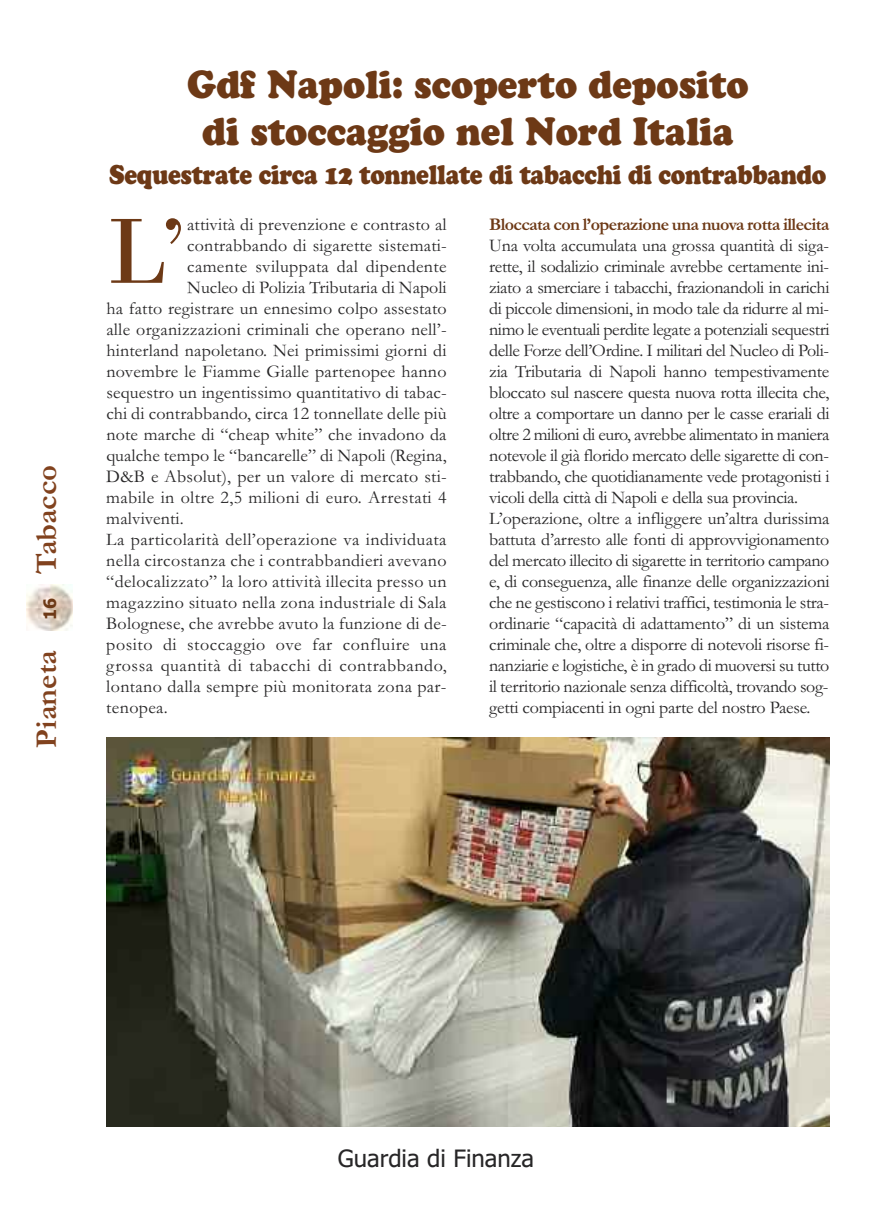
<style>
.page{position:relative;width:872px;height:1212px;background:#fff}
.page>*{position:absolute;margin:0;border:0;box-sizing:border-box;transform-origin:0 0}
.t1{font:97.5px "Bodoni";color:#6d3916;scale:.95 1}
.t2{font:39px/46.8px "Cooper Black Std";color:#6d3916;text-align:center;scale:.9 1}
.t3{font:700 30.6px "Garamond";color:#81421e}
.t4{font:27px "Cooper Black Std";letter-spacing:-.015em;color:#6d3916;scale:.85 1}
.t5{font:24px "Tahoma";color:#272627}
.t6{font:18px/21px "Garamond";letter-spacing:-.01em;color:#272627}
.t7{font:18px "Garamond";letter-spacing:.02em;color:#272627}
.t8{font:18px "Garamond";letter-spacing:.01em;color:#272627}
.t9{font:18px "Garamond";letter-spacing:.015em;color:#272627}
.t10{font:18px "Garamond";letter-spacing:.03em;color:#272627}
.t11{font:700 18px "Garamond";letter-spacing:-.035em;color:#6d3916}
.t12{font:18px "Garamond";letter-spacing:.025em;color:#272627}
.t13{font:700 17.25px "Tahoma";color:#6d3916}
</style>
<div class="page">
<img style="left:27px;top:585px;width:46px;height:46px">
<img style="left:106px;top:737px;width:723px;height:390px">
<h3 class="t3" style="left:28px;top:574px;width:110px;rotate:-90deg">Tabacco</h3>
<p class="t13" style="left:40px;top:620px;width:24px;rotate:-90deg">16</p>
<h3 class="t3" style="left:28px;top:747px;width:99px;rotate:-90deg">Pianeta</h3>
<h2 class="t2" style="left:187px;top:65px;width:625px">Gdf Napoli: scoperto deposito di stoccaggio nel Nord Italia</h2>
<h3 class="t4" style="left:109px;top:165px;width:845px">Sequestrate circa 12 tonnellate di tabacchi di contrabbando</h3>
<h1 class="t1" style="left:107px;top:192px;width:85px">L’</h1>
<p class="t8" style="left:187px;top:213px;width:261px">attività di prevenzione e contrasto al</p>
<p class="t9" style="left:187px;top:234px;width:261px">contrabbando di sigarette sistemati-</p>
<p class="t7" style="left:187px;top:255px;width:261px">camente sviluppata dal dipendente</p>
<p class="t6" style="left:187px;top:276px;width:261px">Nucleo di Polizia Tributaria di Napoli</p>
<p class="t8" style="left:106px;top:297px;width:342px">ha fatto registrare un ennesimo colpo assestato</p>
<p class="t9" style="left:106px;top:318px;width:342px">alle organizzazioni criminali che operano nell’-</p>
<p class="t8" style="left:106px;top:339px;width:342px">hinterland napoletano. Nei primissimi giorni di</p>
<p class="t9" style="left:106px;top:360px;width:342px">novembre le Fiamme Gialle partenopee hanno</p>
<p class="t8" style="left:106px;top:381px;width:342px">sequestro un ingentissimo quantitativo di tabac-</p>
<p class="t6" style="left:106px;top:402px;width:342px">chi di contrabbando, circa 12 tonnellate delle più</p>
<p class="t8" style="left:106px;top:423px;width:342px">note marche di “cheap white” che invadono da</p>
<p class="t6" style="left:106px;top:444px;width:342px">qualche tempo le “bancarelle” di Napoli (Regina,</p>
<p class="t9" style="left:106px;top:465px;width:342px">D&amp;B e Absolut), per un valore di mercato sti-</p>
<p class="t7" style="left:106px;top:486px;width:342px">mabile in oltre 2,5 milioni di euro. Arrestati 4</p>
<p class="t8" style="left:106px;top:507px;width:79px">malviventi.</p>
<p class="t12" style="left:106px;top:528px;width:342px">La particolarità dell’operazione va individuata</p>
<p class="t7" style="left:106px;top:549px;width:342px">nella circostanza che i contrabbandieri avevano</p>
<p class="t7" style="left:106px;top:570px;width:342px">“delocalizzato” la loro attività illecita presso un</p>
<p class="t7" style="left:106px;top:591px;width:342px">magazzino situato nella zona industriale di Sala</p>
<p class="t9" style="left:106px;top:612px;width:342px">Bolognese, che avrebbe avuto la funzione di de-</p>
<p class="t10" style="left:106px;top:633px;width:342px">posito di stoccaggio ove far confluire una</p>
<p class="t10" style="left:106px;top:654px;width:342px">grossa quantità di tabacchi di contrabbando,</p>
<p class="t7" style="left:106px;top:675px;width:342px">lontano dalla sempre più monitorata zona par-</p>
<p class="t7" style="left:106px;top:696px;width:63px">tenopea.</p>
<p class="t11" style="left:489px;top:213px;width:342px">bloccata con l’operazione una nuova rotta illecita</p>
<p class="t6" style="left:489px;top:234px;width:342px">Una volta accumulata una grossa quantità di siga&shy;rette, il sodalizio criminale avrebbe certamente ini&shy;ziato a smerciare i tabacchi, frazionandoli in carichi di piccole dimensioni, in modo tale da ridurre al mi&shy;nimo le eventuali perdite legate a potenziali sequestri delle Forze dell’Ordine. I militari del Nucleo di Poli&shy;zia Tributaria di Napoli hanno tempestivamente bloccato sul nascere questa nuova rotta illecita che, oltre a comportare un danno per le casse erariali di oltre 2 milioni di euro, avrebbe alimentato in maniera notevole il già florido mercato delle sigarette di con&shy;trabbando, che quotidianamente vede protagonisti i vicoli della città di Napoli e della sua provincia.<br>L’operazione, oltre a infliggere un’altra durissima battuta d’arresto alle fonti di approvvigionamento del mercato illecito di sigarette in territorio campano e, di conseguenza, alle finanze delle organizzazioni che ne gestiscono i relativi traffici, testimonia le stra&shy;ordinarie “capacità di adattamento” di un sistema criminale che, oltre a disporre di notevoli risorse fi&shy;nanziarie e logistiche, è in grado di muoversi su tutto il territorio nazionale senza difficoltà, trovando sog&shy;getti compiacenti in ogni parte del nostro Paese.</p>
<h3 class="t5" style="left:338px;top:1144px;width:198px">Guardia di Finanza</h3>
</div>
